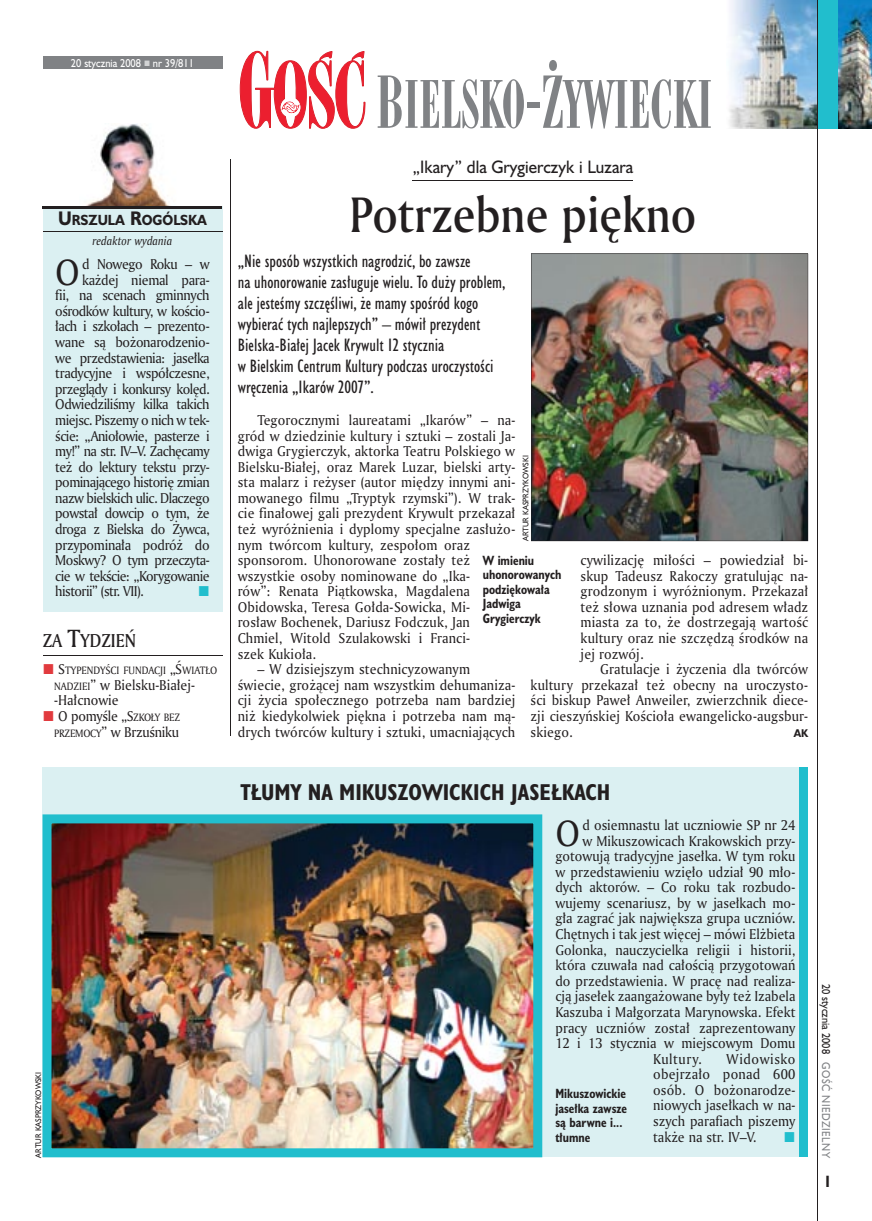
<style>
.page{position:relative;width:872px;height:1221px;background:#fff}
.page>*{position:absolute;margin:0;border:0;box-sizing:border-box;transform-origin:0 0}
.t1{font:63px "Modern 735 PL";color:#808285;scale:.9 1}
.t2{font:48px "Amerigo Md PL";color:#231f20;scale:.9 1}
.t3{font:35.55px "Amerigo PL";color:#231f20;scale:.94 1}
.t4{font:700 21px "Humanst 521 Cn PL";color:#231f20}
.t5{font:18px "Amerigo Md PL";color:#231f20;scale:.9 1}
.t6{font:16.5px/21px "Humanst 521 Cn PL";color:#231f20}
.t7{font:16.5px "Humanst 521 PL";color:#231f20;scale:.94 1}
.t8{font:700 15px "Humanst 521 Cn PL";color:#231f20;scale:.94 1}
.t9{font:13.8px/15.6px "Amerigo PL";color:#231f20;scale:.94 1}
.t10{font:13.8px "Amerigo PL";letter-spacing:-.04em;color:#231f20;scale:.94 1}
.t11{font:13.8px "Amerigo PL";letter-spacing:-.025em;color:#231f20;scale:.94 1}
.t12{font:13.8px "Amerigo PL";letter-spacing:-.035em;color:#231f20;scale:.94 1}
.t13{font:13.8px "Amerigo PL";letter-spacing:-.02em;color:#231f20;scale:.94 1}
.t14{font:13.8px "Amerigo PL";letter-spacing:.045em;color:#231f20;scale:.94 1}
.t15{font:700 13.5px "Humanst 521 PL";color:#231f20;scale:.9 1}
.t16{font:700 12.3px/14.4px "Humanst 521 Cn PL";color:#231f20;scale:.94 1}
.t17{font:italic 11.7px "Amerigo PL";color:#231f20;scale:.94 1}
.t18{font:10.5px "Humanst 521 PL";color:#fff;scale:.9 1}
.t19{font:10.5px "Humanst 521 PL";letter-spacing:.05em;color:#808285;scale:.9 1}
.t20{font:10.5px "Humanst 521 PL";color:#231f20;scale:.9 1}
.t21{font:10.35px "Amerigo PL";color:#231f20;scale:.94 1}
.t22{font:700 10.35px "Humanst 521 PL";color:#231f20;scale:.9 1}
.t23{font:7.5px "Humanst 521 PL";color:#231f20;scale:.94 1}
.s1{font-size:69px}
.s2{font-size:18px}
.s3{font-size:24px}
.s4{font-size:13.8px}
.s5{font-size:10.35px}
</style>
<div class="page">
<div style="left:43px;top:56px;width:179px;height:13px;background:#808285"></div>
<hr style="left:230px;top:160px;width:1px;height:576px;background:#231f20">
<div style="left:43px;top:767px;width:765px;height:389px;background:#dbf0f2"></div>
<div style="left:799px;top:767px;width:9px;height:389px;background:#21becd"></div>
<img style="left:729px;top:0;width:88px;height:129px">
<img style="left:837px;top:0;width:35px;height:129px">
<svg style="left:240px;top:51px;width:125px;height:78px"></svg>
<div style="left:817px;top:0;width:20px;height:129px;background:#21becd"></div>
<hr style="left:817px;top:0;width:1px;height:1220px;background:#231f20">
<img style="left:531px;top:253px;width:277px;height:288px">
<hr style="left:413px;top:180px;width:220px;height:1px;background:#231f20">
<hr style="left:43px;top:655px;width:179px;height:1px;background:#231f20">
<img style="left:43px;top:814px;width:499px;height:343px">
<div style="left:43px;top:207px;width:179px;height:405px;background:#dbf0f2"></div>
<img style="left:86px;top:124px;width:84px;height:82px">
<hr style="left:43px;top:206px;width:179px;height:1px;background:#231f20">
<hr style="left:43px;top:208px;width:179px;height:1px;background:#231f20">
<hr style="left:43px;top:231px;width:179px;height:1px;background:#231f20">
<p class="t18" style="left:71px;top:55px;width:138px">20 stycznia 2008 nr 39/811</p>
<h1 class="t1" style="left:376px;top:66px;width:375px"><span class="s1">B</span>IELSKO-<span class="s1">Ż</span>YWIECKI</h1>
<p class="t15" style="left:58px;top:211px;width:167px"><span class="s2">U</span>RSZULA <span class="s2">R</span>OGÓLSKA</p>
<p class="t17" style="left:93px;top:233px;width:86px">redaktor wydania</p>
<h3 class="t3" style="left:55px;top:248px;width:28px">O</h3>
<p class="t10" style="left:82px;top:255px;width:137px">d Nowego Roku – w</p>
<p class="t13" style="left:82px;top:270px;width:137px">każdej niemal para-</p>
<p class="t11" style="left:55px;top:286px;width:166px">fii, na scenach gminnych</p>
<p class="t10" style="left:55px;top:302px;width:166px">ośrodków kultury, w kościo-</p>
<p class="t10" style="left:55px;top:317px;width:166px">łach i szkołach – prezento-</p>
<p class="t11" style="left:55px;top:333px;width:166px">wane są bożonarodzenio-</p>
<p class="t12" style="left:55px;top:348px;width:166px">we przedstawienia: jasełka</p>
<p class="t11" style="left:55px;top:364px;width:166px">tradycyjne i współczesne,</p>
<p class="t10" style="left:55px;top:379px;width:166px">przeglądy i konkursy kolęd.</p>
<p class="t12" style="left:55px;top:395px;width:166px">Odwiedziliśmy kilka takich</p>
<p class="t10" style="left:55px;top:411px;width:166px">miejsc. Piszemy o nich w tek-</p>
<p class="t10" style="left:55px;top:426px;width:166px">ście: „Aniołowie, pasterze i</p>
<p class="t10" style="left:55px;top:442px;width:166px">my!” na str. IV–V. Zachęcamy</p>
<p class="t10" style="left:55px;top:457px;width:166px">też do lektury tekstu przy-</p>
<p class="t10" style="left:55px;top:473px;width:166px">pominającego historię zmian</p>
<p class="t10" style="left:55px;top:488px;width:166px">nazw bielskich ulic. Dlaczego</p>
<p class="t10" style="left:55px;top:504px;width:166px">powstał dowcip o tym, że</p>
<p class="t10" style="left:55px;top:520px;width:166px">droga z Bielska do Żywca,</p>
<p class="t13" style="left:55px;top:535px;width:166px">przypominała podróż do</p>
<p class="t10" style="left:55px;top:551px;width:166px">Moskwy? O tym przeczyta-</p>
<p class="t10" style="left:55px;top:566px;width:166px">cie w tekście: „Korygowanie</p>
<p class="t10" style="left:55px;top:582px;width:96px">historii” (str. VII).</p>
<h3 class="t5" style="left:43px;top:628px;width:105px">ZA <span class="s3">T</span>YDZIEŃ</h3>
<p class="t21" style="left:58px;top:663px;width:171px"><span class="s4">S</span>TYPENDYŚCI FUNDACJI <span class="s4">„Ś</span>WIATŁO</p>
<p class="t9" style="left:54px;top:676px;width:151px"><span class="s5">NADZIEI</span>” w Bielsku-Białej--Hałcnowie<br>O pomyśle „S<span class="s5">ZKOŁY BEZ<br>PRZEMOCY</span>” w Brzuśniku</p>
<p class="t7" style="left:413px;top:156px;width:236px">„Ikary” dla Grygierczyk i Luzara</p>
<h2 class="t2" style="left:349px;top:183px;width:387px">Potrzebne piękno</h2>
<p class="t6" style="left:238px;top:250px;width:269px">„Nie sposób wszystkich nagrodzić, bo zawsze<br>na uhonorowanie zasługuje wielu. To duży problem, ale jesteśmy szczęśliwi, że mamy spośród kogo wybierać tych najlepszych” – mówił prezydent Bielska-Białej Jacek Krywult 12 stycznia<br>w Bielskim Centrum Kultury podczas uroczystości wręczenia „Ikarów 2007”.</p>
<p class="t9" style="left:238px;top:412px;width:297px;text-indent:20px">Tegorocznymi laureatami „Ikarów” – na&shy;gród w dziedzinie kultury i sztuki – zostali Ja&shy;dwiga Grygierczyk, aktorka Teatru Polskiego w Bielsku-Białej, oraz Marek Luzar, bielski arty&shy;sta malarz i reżyser (autor między innymi ani&shy;mowanego filmu „Tryptyk rzymski”). W trak&shy;cie finałowej gali prezydent Krywult przekazał też wyróżnienia i dyplomy specjalne zasłużo&shy;nym twórcom kultury, zespołom oraz sponsorom. Uhonorowane zostały też wszystkie osoby nominowane do „Ika-<br>rów”: Renata Piątkowska, Magdalena Obidowska, Teresa Gołda-Sowicka, Mi-<br>rosław Bochenek, Dariusz Fodczuk, Jan Chmiel, Witold Szulakowski i Franci-<br>szek Kukioła.</p>
<p class="t9" style="left:238px;top:661px;width:297px;text-indent:20px">– W dzisiejszym stechnicyzowanym świecie, grożącej nam wszystkim dehumaniza&shy;cji życia społecznego potrzeba nam bardziej niż kiedykolwiek piękna i potrzeba nam mą&shy;drych twórców kultury i sztuki, umacniających</p>
<p class="t23" style="left:520px;top:541px;width:93px;rotate:-90deg">ARTUR KASPRZYKOWSKI</p>
<p class="t16" style="left:483px;top:553px;width:85px">W imieniu uhonorowanych podziękowała<br>Jadwiga<br>Grygierczyk</p>
<p class="t9" style="left:580px;top:552px;width:244px;text-align:justify">cywilizację miłości – powiedział bi&shy;skup Tadeusz Rakoczy gratulując na&shy;grodzonym i wyróżnionym. Przekazał też słowa uznania pod adresem władz miasta za to, że dostrzegają wartość kultury oraz nie szczędzą środków na jej rozwój.</p>
<p class="t9" style="left:530px;top:661px;width:297px;text-align:justify;text-indent:70px">Gratulacje i życzenia dla twórców kultury przekazał też obecny na uroczysto&shy;ści biskup Paweł Anweiler, zwierzchnik diece&shy;zji cieszyńskiej Kościoła ewangelicko-augsbur&shy;skiego.</p>
<p class="t22" style="left:793px;top:725px;width:18px">AK</p>
<p class="t23" style="left:33px;top:1157px;width:93px;rotate:-90deg">ARTUR KASPRZYKOWSKI</p>
<h3 class="t4" style="left:240px;top:778px;width:371px">TŁUMY NA MIKUSZOWICKICH JASEŁKACH</h3>
<h3 class="t3" style="left:555px;top:809px;width:28px">O</h3>
<p class="t9" style="left:582px;top:816px;width:228px">d osiemnastu lat uczniowie SP nr 24</p>
<p class="t9" style="left:582px;top:832px;width:228px">w Mikuszowicach Krakowskich przy-</p>
<p class="t9" style="left:555px;top:848px;width:257px">gotowują tradycyjne jasełka. W tym roku</p>
<p class="t9" style="left:555px;top:863px;width:257px">w przedstawieniu wzięło udział 90 mło-</p>
<p class="t9" style="left:555px;top:879px;width:257px">dych aktorów. – Co roku tak rozbudo-</p>
<p class="t9" style="left:555px;top:894px;width:257px">wujemy scenariusz, by w jasełkach mo-</p>
<p class="t9" style="left:555px;top:910px;width:257px">gła zagrać jak największa grupa uczniów.</p>
<p class="t9" style="left:555px;top:925px;width:257px">Chętnych i tak jest więcej – mówi Elżbieta</p>
<p class="t9" style="left:555px;top:941px;width:257px">Golonka, nauczycielka religii i historii,</p>
<p class="t9" style="left:555px;top:957px;width:257px">która czuwała nad całością przygotowań</p>
<p class="t9" style="left:555px;top:972px;width:257px">do przedstawienia. W pracę nad realiza-</p>
<p class="t9" style="left:555px;top:988px;width:257px">cją jasełek zaangażowane były też Izabela</p>
<p class="t9" style="left:555px;top:1003px;width:257px">Kaszuba i Małgorzata Marynowska. Efekt</p>
<p class="t9" style="left:555px;top:1019px;width:257px">pracy uczniów został zaprezentowany</p>
<p class="t9" style="left:555px;top:1034px;width:257px">12 i 13 stycznia w miejscowym Domu</p>
<p class="t14" style="left:653px;top:1049px;width:53px">Kultury.</p>
<p class="t9" style="left:653px;top:1050px;width:153px;text-align:justify;text-indent:73px">Widowisko obejrzało ponad 600 osób. O bożonarodze&shy;niowych jasełkach w na&shy;szych parafiach piszemy także na str. IV–V.</p>
<p class="t16" style="left:555px;top:1086px;width:78px">Mikuszowickie jasełka zawsze są barwne i... tłumne</p>
<p class="t20" style="left:833px;top:983px;width:79px;rotate:90deg">20 stycznia 2008</p>
<p class="t19" style="left:833px;top:1062px;width:108px;rotate:90deg">GOŚĆ NIEDZIELNY</p>
<p class="t8" style="left:825px;top:1171px;width:6px">I</p>
</div>
